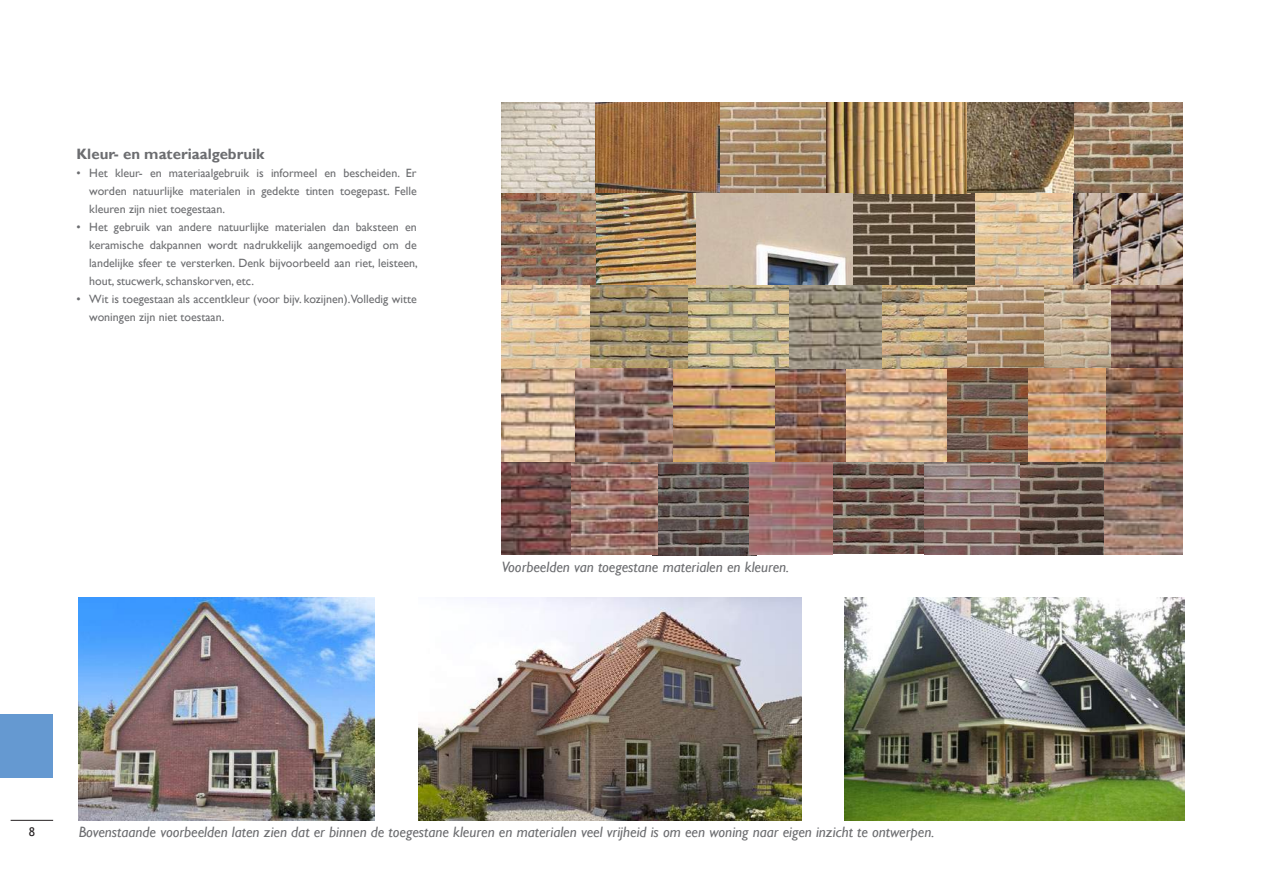
<style>
.page{position:relative;width:1263px;height:893px;background:#fff}
.page>*{position:absolute;margin:0;border:0;box-sizing:border-box;transform-origin:0 0}
.t1{font:italic 15px "Gill Sans";color:#6c6d70}
.t2{font:700 15px "Gill Sans";color:#6c6d70}
.t3{font:12px/18px "Gill Sans";color:#6c6d70;text-align:justify}
.t4{font:12px "Trebuchet MS";color:#231f20}
</style>
<div class="page">
<hr style="left:11px;top:820px;width:42px;height:1px;background:#231f20">
<div style="left:0;top:714px;width:53px;height:64px;background:#6599d1"></div>
<img style="left:79px;top:597px;width:295px;height:224px">
<img style="left:419px;top:597px;width:382px;height:224px">
<img style="left:844px;top:597px;width:340px;height:224px">
<img style="left:590px;top:285px;width:99px;height:84px">
<img style="left:689px;top:285px;width:100px;height:84px">
<img style="left:1043px;top:285px;width:68px;height:84px">
<img style="left:966px;top:285px;width:77px;height:84px">
<img style="left:502px;top:285px;width:88px;height:84px">
<img style="left:882px;top:285px;width:84px;height:84px">
<img style="left:789px;top:285px;width:93px;height:84px">
<img style="left:1111px;top:285px;width:71px;height:84px">
<img style="left:719px;top:102px;width:107px;height:91px">
<img style="left:502px;top:102px;width:95px;height:183px">
<img style="left:974px;top:193px;width:99px;height:92px">
<img style="left:970px;top:102px;width:212px;height:91px">
<img style="left:853px;top:193px;width:121px;height:92px">
<img style="left:826px;top:102px;width:144px;height:91px">
<img style="left:597px;top:193px;width:99px;height:92px">
<img style="left:595px;top:102px;width:124px;height:91px">
<img style="left:696px;top:193px;width:157px;height:92px">
<img style="left:1073px;top:193px;width:109px;height:92px">
<img style="left:502px;top:369px;width:73px;height:94px">
<img style="left:946px;top:369px;width:82px;height:94px">
<img style="left:775px;top:369px;width:72px;height:94px">
<img style="left:1028px;top:369px;width:154px;height:94px">
<img style="left:673px;top:369px;width:102px;height:94px">
<img style="left:575px;top:369px;width:98px;height:94px">
<img style="left:847px;top:369px;width:99px;height:94px">
<img style="left:1019px;top:463px;width:85px;height:91px">
<img style="left:832px;top:463px;width:93px;height:91px">
<img style="left:925px;top:463px;width:94px;height:91px">
<img style="left:653px;top:463px;width:103px;height:92px">
<img style="left:1104px;top:463px;width:78px;height:91px">
<img style="left:502px;top:463px;width:156px;height:91px">
<img style="left:749px;top:463px;width:83px;height:91px">
<p class="t2" style="left:77px;top:145px;width:189px">Kleur- en materiaalgebruik</p>
<p class="t3" style="left:89px;top:164px;width:329px;text-indent:-13px">• Het kleur- en materiaalgebruik is informeel en bescheiden. Er worden natuurlijke materialen in gedekte tinten toegepast. Felle kleuren zijn niet toegestaan.</p>
<p class="t3" style="left:89px;top:218px;width:330px;text-indent:-13px">• Het gebruik van andere natuurlijke materialen dan baksteen en keramische dakpannen wordt nadrukkelijk aangemoedigd om de landelijke sfeer te versterken. Denk bijvoorbeeld aan riet, leisteen, hout, stucwerk, schanskorven, etc.</p>
<p class="t3" style="left:89px;top:290px;width:329px;text-indent:-13px">• Wit is toegestaan als accentkleur (voor bijv. kozijnen).Volledig witte woningen zijn niet toestaan.</p>
<p class="t1" style="left:502px;top:558px;width:289px">Voorbeelden van toegestane materialen en kleuren.</p>
<p class="t4" style="left:29px;top:824px;width:8px">8</p>
<p class="t1" style="left:79px;top:823px;width:857px">Bovenstaande voorbeelden laten zien dat er binnen de toegestane kleuren en materialen veel vrijheid is om een woning naar eigen inzicht te ontwerpen.</p>
</div>
